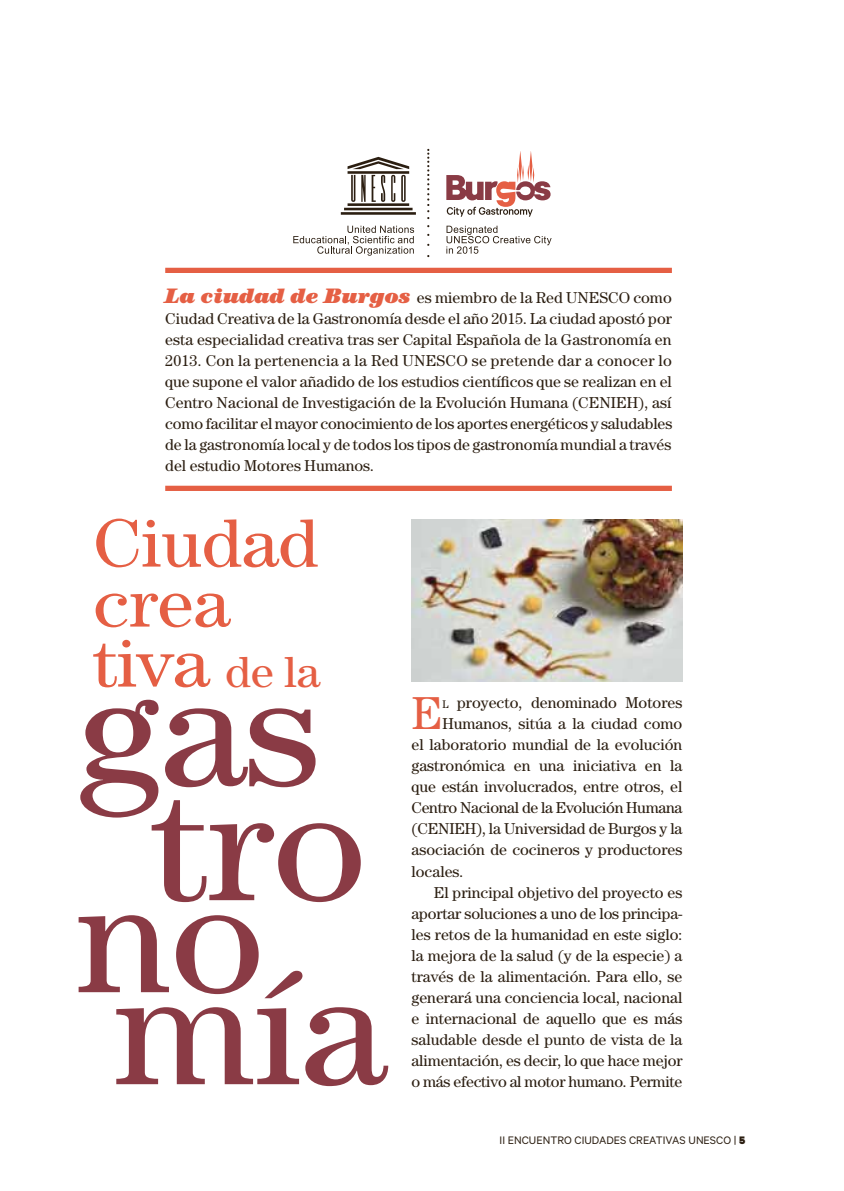
<style>
.page{position:relative;width:844px;height:1191px;background:#fff}
.page>*{position:absolute;margin:0;border:0;box-sizing:border-box;transform-origin:0 0}
.t1{font:159.6px/114.8px "Century Std";letter-spacing:-.005em;color:#8a3b45;text-align:center;scale:1.06 1}
.t2{font:68.6px/60px "Century Std";letter-spacing:-.005em;color:#e55f44;scale:1.06 1}
.t3{font:46.2px "Century Std";color:#e55f44}
.t4{font:15.75px/21px "Century Std";color:#2b1e11;text-align:justify}
.t5{font:15.75px "Century Std";letter-spacing:-.02em;color:#2b1e11}
.t6{font:12.25px "Calibre";color:#2b1e11}
.s1{font-weight:900;font-style:italic;font-size:21px;color:#e55f44}
.s2{font-size:43.75px}
.s3{font-size:11.03px}
.s4{font-weight:900}
</style>
<div class="page">
<div style="left:165px;top:268px;width:506px;height:5px;background:#e55f44"></div>
<div style="left:165px;top:486px;width:506px;height:5px;background:#e55f44"></div>
<img style="left:411px;top:519px;width:271px;height:162px">
<svg style="left:427px;top:149px;width:2px;height:108px"></svg>
<svg style="left:341px;top:157px;width:75px;height:58px"></svg>
<svg style="left:446px;top:226px;width:105px;height:28px"></svg>
<svg style="left:293px;top:226px;width:121px;height:30px"></svg>
<svg style="left:446px;top:151px;width:104px;height:66px"></svg>
<p class="t4" style="left:165px;top:288px;width:508px"><span class="s1">La ciudad de Burgos</span> es miembro de la Red UNESCO como Ciudad Creativa de la Gastronomía desde el año 2015. La ciudad apostó por esta especialidad creativa tras ser Capital Española de la Gastronomía en 2013. Con la pertenencia a la Red UNESCO se pretende dar a conocer lo que supone el valor añadido de los estudios científicos que se realizan en el Centro Nacional de Investigación de la Evolución Humana (CENIEH), así como facilitar el mayor conocimiento de los aportes energéticos y saludables de la gastronomía local y de todos los tipos de gastronomía mundial a través del estudio Motores Humanos.</p>
<h2 class="t2" style="left:93px;top:520px;width:216px">Ciudad crea tiva <span class="s2">de la</span></h2>
<h1 class="t1" style="left:77px;top:689px;width:275px">gas tro</h1>
<h1 class="t1" style="left:77px;top:896px;width:179px">no</h1>
<h1 class="t1" style="left:114px;top:988px;width:258px">mía</h1>
<h3 class="t3" style="left:411px;top:686px;width:32px">E</h3>
<p class="t4" style="left:442px;top:694px;width:241px"><span class="s3">L</span> proyecto, denominado Motores</p>
<p class="t4" style="left:442px;top:715px;width:241px">Humanos, sitúa a la ciudad como</p>
<p class="t4" style="left:411px;top:736px;width:272px">el laboratorio mundial de la evolución</p>
<p class="t4" style="left:411px;top:757px;width:272px">gastronómica en una iniciativa en la</p>
<p class="t4" style="left:411px;top:778px;width:272px">que están involucrados, entre otros, el</p>
<p class="t5" style="left:411px;top:802px;width:272px">Centro Nacional de la Evolución Humana</p>
<p class="t4" style="left:411px;top:820px;width:272px">(CENIEH), la Universidad de Burgos y la</p>
<p class="t4" style="left:411px;top:841px;width:272px">asociación de cocineros y productores</p>
<p class="t4" style="left:411px;top:862px;width:54px">locales.</p>
<p class="t4" style="left:434px;top:883px;width:250px">El principal objetivo del proyecto es</p>
<p class="t4" style="left:411px;top:904px;width:272px">aportar soluciones a uno de los principa-</p>
<p class="t4" style="left:411px;top:925px;width:272px">les retos de la humanidad en este siglo:</p>
<p class="t4" style="left:411px;top:946px;width:272px">la mejora de la salud (y de la especie) a</p>
<p class="t4" style="left:411px;top:967px;width:272px">través de la alimentación. Para ello, se</p>
<p class="t4" style="left:411px;top:988px;width:272px">generará una conciencia local, nacional</p>
<p class="t4" style="left:411px;top:1009px;width:272px">e internacional de aquello que es más</p>
<p class="t4" style="left:411px;top:1030px;width:272px">saludable desde el punto de vista de la</p>
<p class="t4" style="left:411px;top:1051px;width:272px">alimentación, es decir, lo que hace mejor</p>
<p class="t4" style="left:411px;top:1072px;width:272px">o más efectivo al motor humano. Permite</p>
<p class="t6" style="left:499px;top:1132px;width:247px">II ENCUENTRO CIUDADES CREATIVAS UNESCO | <span class="s4">5</span></p>
</div>
